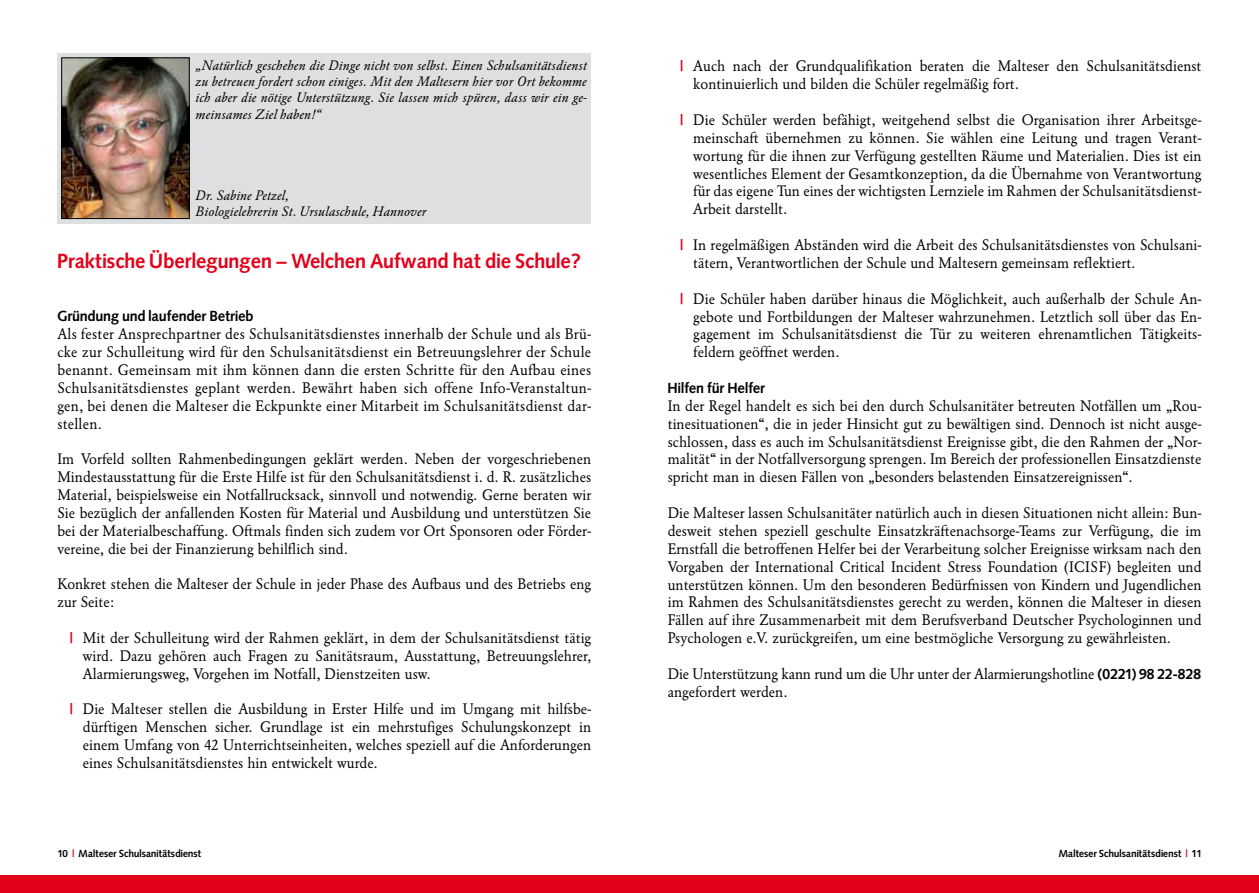
<style>
.page{position:relative;width:1259px;height:893px;background:#fff}
.page>*{position:absolute;margin:0;border:0;box-sizing:border-box;transform-origin:0 0}
.t1{font:21px "Malteser Syntax";color:#e2001a}
.t2{font:15px/17.9px "Malteser Garamond Normal";color:#000;text-align:justify}
.t3{font:15px "Malteser Syntax";color:#000}
.t4{font:13.5px/16.2px "Malteser Garamond Kursiv";color:#000;text-align:justify}
.t5{font:10.5px "Malteser Syntax";color:#000}
.s1{font-family:"Malteser Syntax";color:#e2001a}
.s2{color:#e2001a}
.s3{font-family:"Malteser Syntax"}
</style>
<div class="page">
<div style="left:57px;top:54px;width:534px;height:170px;background:#dedfe0"></div>
<div style="left:0;top:875px;width:1259px;height:18px;background:#e2001a"></div>
<img style="left:63px;top:60px;width:124px;height:157px">
<div style="left:61px;top:58px;width:128px;height:161px;border:1px solid #000"></div>
<p class="t4" style="left:196px;top:57px;width:393px">„Natürlich geschehen die Dinge nicht von selbst. Einen Schulsanitätsdienst zu betreuen fordert schon einiges. Mit den Maltesern hier vor Ort bekomme ich aber die nötige Unterstützung. Sie lassen mich spüren, dass wir ein ge&shy;meinsames Ziel haben!“</p>
<p class="t4" style="left:196px;top:187px;width:232px">Dr. Sabine Petzel,<br>Biologielehrerin St. Ursulaschule, Hannover</p>
<h1 class="t1" style="left:57px;top:249px;width:525px">Praktische Überlegungen – Welchen Aufwand hat die Schule?</h1>
<p class="t3" style="left:57px;top:308px;width:198px">Gründung und laufender Betrieb</p>
<p class="t2" style="left:57px;top:325px;width:535px">Als fester Ansprechpartner des Schulsanitätsdienstes innerhalb der Schule und als Brü&shy;cke zur Schulleitung wird für den Schulsanitätsdienst ein Betreuungslehrer der Schule benannt. Gemeinsam mit ihm können dann die ersten Schritte für den Aufbau eines Schulsanitätsdienstes geplant werden. Bewährt haben sich offene Info-Veranstaltun&shy;gen, bei denen die Malteser die Eckpunkte einer Mitarbeit im Schulsanitätsdienst dar&shy;stellen.</p>
<p class="t2" style="left:57px;top:450px;width:535px">Im Vorfeld sollten Rahmenbedingungen geklärt werden. Neben der vorgeschriebenen Mindestausstattung für die Erste Hilfe ist für den Schulsanitätsdienst i. d. R. zusätzliches Material, beispielsweise ein Notfallrucksack, sinnvoll und notwendig. Gerne beraten wir Sie bezüglich der anfallenden Kosten für Material und Ausbildung und unterstützen Sie bei der Materialbeschaffung. Oftmals finden sich zudem vor Ort Sponsoren oder Förder&shy;vereine, die bei der Finanzierung behilflich sind.</p>
<p class="t2" style="left:57px;top:575px;width:535px">Konkret stehen die Malteser der Schule in jeder Phase des Aufbaus und des Betriebs eng zur Seite:</p>
<p class="t2" style="left:83px;top:629px;width:510px;text-indent:-13px"><span class="s1">|</span> Mit der Schulleitung wird der Rahmen geklärt, in dem der Schulsanitätsdienst tätig wird. Dazu gehören auch Fragen zu Sanitätsraum, Ausstattung, Betreuungslehrer, Alarmierungsweg, Vorgehen im Notfall, Dienstzeiten usw.</p>
<p class="t2" style="left:83px;top:700px;width:510px;text-indent:-13px"><span class="s1">|</span> Die Malteser stellen die Ausbildung in Erster Hilfe und im Umgang mit hilfsbe&shy;dürftigen Menschen sicher. Grundlage ist ein mehrstufiges Schulungskonzept in einem Umfang von 42 Unterrichtseinheiten, welches speziell auf die Anforderungen eines Schulsanitätsdienstes hin entwickelt wurde.</p>
<p class="t5" style="left:57px;top:848px;width:146px">10 <span class="s2">|</span> Malteser Schulsanitätsdienst</p>
<p class="t2" style="left:693px;top:58px;width:510px;text-indent:-13px"><span class="s1">|</span> Auch nach der Grundqualifikation beraten die Malteser den Schulsanitätsdienst kontinuierlich und bilden die Schüler regelmäßig fort.</p>
<p class="t2" style="left:693px;top:111px;width:510px;text-indent:-13px"><span class="s1">|</span> Die Schüler werden befähigt, weitgehend selbst die Organisation ihrer Arbeitsge&shy;meinschaft übernehmen zu können. Sie wählen eine Leitung und tragen Verant&shy;wortung für die ihnen zur Verfügung gestellten Räume und Materialien. Dies ist ein wesentliches Element der Gesamtkonzeption, da die Übernahme von Verantwortung für das eigene Tun eines der wichtigsten Lernziele im Rahmen der Schulsanitätsdienst-Arbeit darstellt.</p>
<p class="t2" style="left:693px;top:236px;width:510px;text-indent:-13px"><span class="s1">|</span> In regelmäßigen Abständen wird die Arbeit des Schulsanitätsdienstes von Schulsani&shy;tätern, Verantwortlichen der Schule und Maltesern gemeinsam reflektiert.</p>
<p class="t2" style="left:693px;top:290px;width:510px;text-indent:-13px"><span class="s1">|</span> Die Schüler haben darüber hinaus die Möglichkeit, auch außerhalb der Schule An&shy;gebote und Fortbildungen der Malteser wahrzunehmen. Letztlich soll über das En&shy;gagement im Schulsanitätsdienst die Tür zu weiteren ehrenamtlichen Tätigkeits&shy;feldern geöffnet werden.</p>
<p class="t3" style="left:668px;top:379px;width:99px">Hilfen für Helfer</p>
<p class="t2" style="left:668px;top:397px;width:535px">In der Regel handelt es sich bei den durch Schulsanitäter betreuten Notfällen um „Rou&shy;tinesituationen“, die in jeder Hinsicht gut zu bewältigen sind. Dennoch ist nicht ausge&shy;schlossen, dass es auch im Schulsanitätsdienst Ereignisse gibt, die den Rahmen der „Nor&shy;malität“ in der Notfallversorgung sprengen. Im Bereich der professionellen Einsatzdienste spricht man in diesen Fällen von „besonders belastenden Einsatzereignissen“.</p>
<p class="t2" style="left:668px;top:504px;width:535px">Die Malteser lassen Schulsanitäter natürlich auch in diesen Situationen nicht allein: Bun&shy;desweit stehen speziell geschulte Einsatzkräftenachsorge-Teams zur Verfügung, die im Ernstfall die betroffenen Helfer bei der Verarbeitung solcher Ereignisse wirksam nach den Vorgaben der International Critical Incident Stress Foundation (ICISF) begleiten und unterstützen können. Um den besonderen Bedürfnissen von Kindern und Jugendlichen im Rahmen des Schulsanitätsdienstes gerecht zu werden, können die Malteser in diesen Fällen auf ihre Zusammenarbeit mit dem Berufsverband Deutscher Psychologinnen und Psychologen e.V. zurückgreifen, um eine bestmögliche Versorgung zu gewährleisten.</p>
<p class="t2" style="left:668px;top:665px;width:535px">Die Unterstützung kann rund um die Uhr unter der Alarmierungshotline <span class="s3">(0221) 98 22-828 </span>angefordert werden.</p>
<p class="t5" style="left:1058px;top:848px;width:144px">Malteser Schulsanitätsdienst <span class="s2">|</span> 11</p>
</div>
